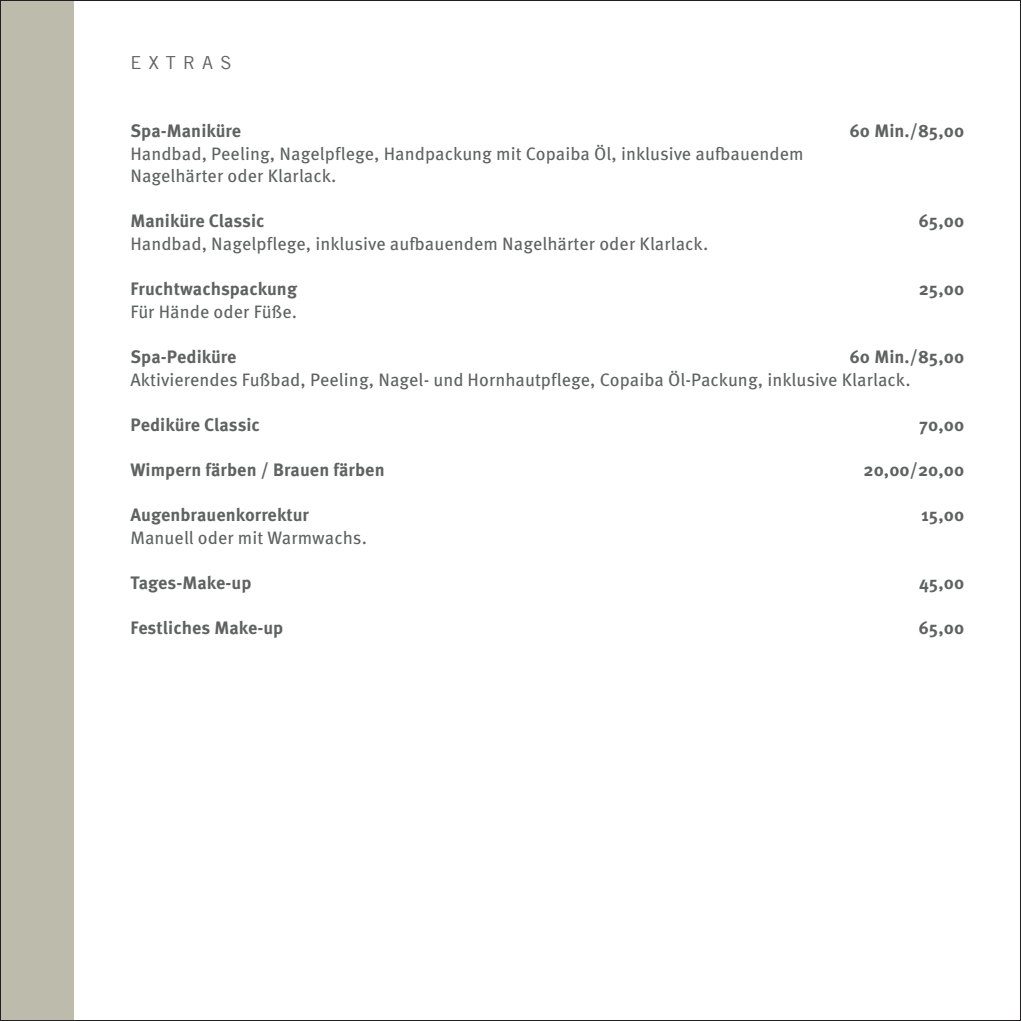
<style>
.page{position:relative;width:1021px;height:1021px;background:#fff}
.page>*{position:absolute;margin:0;border:0;box-sizing:border-box;transform-origin:0 0}
.t1{font:18px/22.6px "Meta OT";letter-spacing:.005em;color:#5f6261}
.t2{font:700 18px "Meta OT";letter-spacing:.005em;color:#5f6261}
.t3{font:18px "Trade Gothic LT";letter-spacing:.4em;color:#5f6261}
</style>
<div class="page">
<div style="left:0;top:0;width:74px;height:1020px;background:#bdbcac"></div>
<svg style="left:1020px;top:0;width:1px;height:1020px"></svg>
<p class="t3" style="left:130px;top:52px;width:103px">EXTRAS</p>
<p class="t2" style="left:130px;top:119px;width:112px">Spa-Maniküre</p>
<p class="t2" style="left:849px;top:119px;width:116px">60 Min./85,00</p>
<p class="t1" style="left:130px;top:142px;width:674px">Handbad, Peeling, Nagelpflege, Handpackung mit Copaiba Öl, inklusive aufbauendem<br>Nagelhärter oder Klarlack.</p>
<p class="t2" style="left:130px;top:210px;width:136px">Maniküre Classic</p>
<p class="t2" style="left:918px;top:210px;width:47px">65,00</p>
<p class="t1" style="left:130px;top:233px;width:579px">Handbad, Nagelpflege, inklusive aufbauendem Nagelhärter oder Klarlack.</p>
<p class="t2" style="left:130px;top:278px;width:168px">Fruchtwachspackung</p>
<p class="t2" style="left:918px;top:278px;width:47px">25,00</p>
<p class="t1" style="left:130px;top:300px;width:168px">Für Hände oder Füße.</p>
<p class="t2" style="left:130px;top:345px;width:107px">Spa-Pediküre</p>
<p class="t2" style="left:849px;top:345px;width:116px">60 Min./85,00</p>
<p class="t1" style="left:130px;top:368px;width:781px">Aktivierendes Fußbad, Peeling, Nagel- und Hornhautpflege, Copaiba Öl-Packung, inklusive Klarlack.</p>
<p class="t2" style="left:130px;top:413px;width:131px">Pediküre Classic</p>
<p class="t2" style="left:919px;top:413px;width:46px">70,00</p>
<p class="t2" style="left:130px;top:458px;width:256px">Wimpern färben / Brauen färben</p>
<p class="t2" style="left:863px;top:458px;width:102px">20,00/20,00</p>
<p class="t2" style="left:130px;top:504px;width:180px">Augenbrauenkorrektur</p>
<p class="t2" style="left:921px;top:504px;width:45px">15,00</p>
<p class="t1" style="left:130px;top:526px;width:238px">Manuell oder mit Warmwachs.</p>
<p class="t2" style="left:130px;top:571px;width:122px">Tages-Make-up</p>
<p class="t2" style="left:919px;top:571px;width:46px">45,00</p>
<p class="t2" style="left:130px;top:617px;width:154px">Festliches Make-up</p>
<p class="t2" style="left:918px;top:617px;width:47px">65,00</p>
</div>
